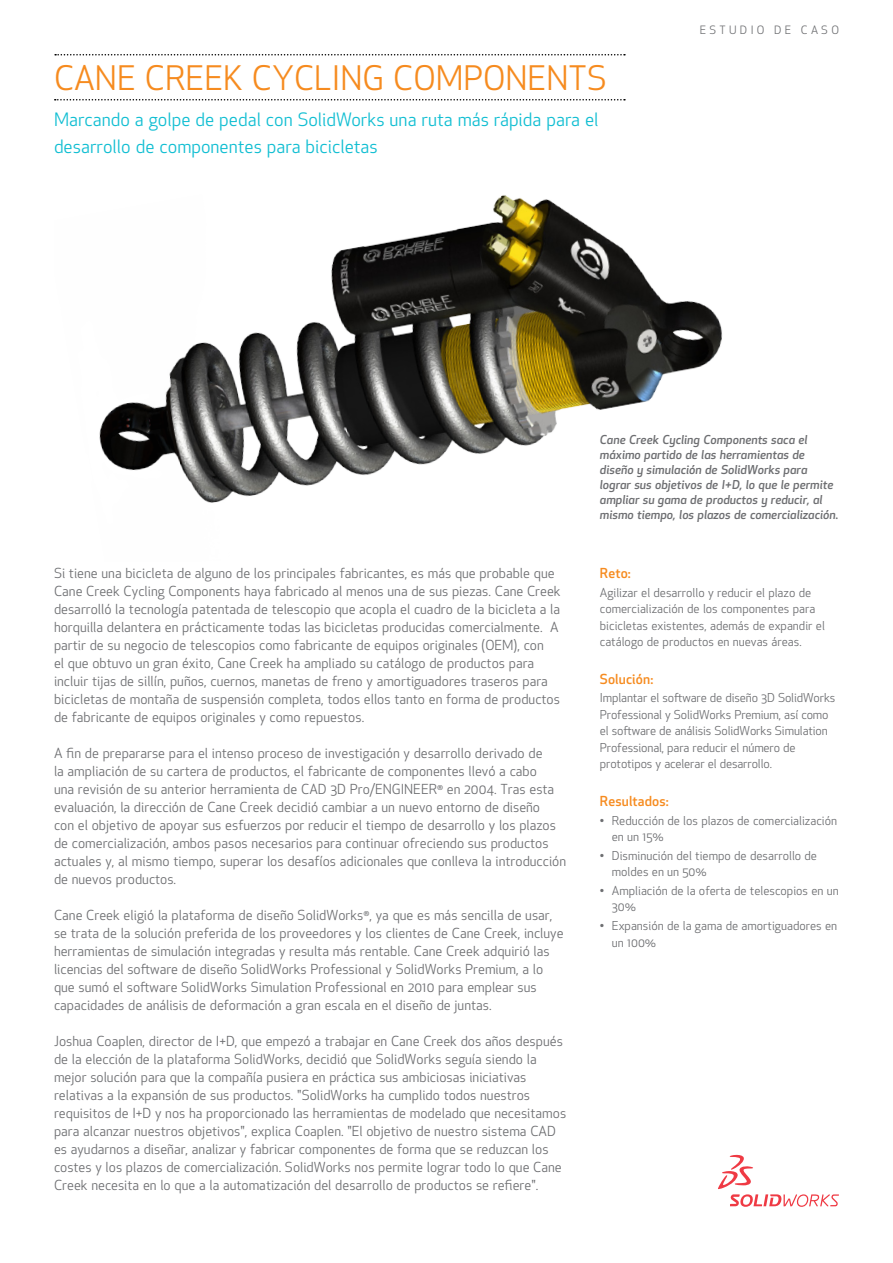
<style>
.page{position:relative;width:893px;height:1263px;background:#fff}
.page>*{position:absolute;margin:0;border:0;box-sizing:border-box;transform-origin:0 0}
.t1{font:33px "SW Apex New";color:#f68b1f}
.t2{font:18px/27px "SW Apex New";color:#10bed2}
.t3{font:13.5px/18px "SW Apex New";color:#6d6e71}
.t4{font:500 13.5px "SW Apex New";letter-spacing:.01em;color:#f68b1f}
.t5{font:12px/16.5px "SW Apex New";color:#6d6e71}
.t6{font:italic 500 12px/15px "SW Apex New";color:#6d6e71}
.t7{font:11.25px "SW Apex New";letter-spacing:.3em;color:#6d6e71}
</style>
<div class="page">
<svg style="left:55px;top:99px;width:570px;height:2px"></svg>
<svg style="left:55px;top:54px;width:570px;height:2px"></svg>
<img style="left:99px;top:195px;width:624px;height:308px">
<svg style="left:718px;top:1155px;width:121px;height:52px"></svg>
<h1 class="t1" style="left:54px;top:57px;width:41px">Cane</h1>
<h1 class="t1" style="left:145px;top:57px;width:204px">Creek Cycling</h1>
<h1 class="t1" style="left:393px;top:57px;width:43px">Components</h1>
<h2 class="t2" style="left:54px;top:106px;width:546px">Marcando a golpe de pedal con SolidWorks una ruta más rápida para el desarrollo de componentes para bicicletas</h2>
<p class="t7" style="left:700px;top:23px;width:141px">ESTUDIO DE CASO</p>
<p class="t3" style="left:54px;top:564px;width:508px">Si tiene una bicicleta de alguno de los principales fabricantes, es más que probable que Cane Creek Cycling Components haya fabricado al menos una de sus piezas. Cane Creek desarrolló la tecnología patentada de telescopio que acopla el cuadro de la bicicleta a la horquilla delantera en prácticamente todas las bicicletas producidas comercialmente. A partir de su negocio de telescopios como fabricante de equipos originales (OEM), con<br>el que obtuvo un gran éxito, Cane Creek ha ampliado su catálogo de productos para incluir tijas de sillín, puños, cuernos, manetas de freno y amortiguadores traseros para bicicletas de montaña de suspensión completa, todos ellos tanto en forma de productos de fabricante de equipos originales y como repuestos.</p>
<p class="t3" style="left:54px;top:744px;width:514px">A fin de prepararse para el intenso proceso de investigación y desarrollo derivado de<br>la ampliación de su cartera de productos, el fabricante de componentes llevó a cabo<br>una revisión de su anterior herramienta de CAD 3D Pro/ENGINEER<sup>®</sup> en 2004. Tras esta evaluación, la dirección de Cane Creek decidió cambiar a un nuevo entorno de diseño<br>con el objetivo de apoyar sus esfuerzos por reducir el tiempo de desarrollo y los plazos de comercialización, ambos pasos necesarios para continuar ofreciendo sus productos actuales y, al mismo tiempo, superar los desafíos adicionales que conlleva la introducción de nuevos productos.</p>
<p class="t3" style="left:54px;top:906px;width:511px">Cane Creek eligió la plataforma de diseño SolidWorks<sup>®</sup>, ya que es más sencilla de usar, se trata de la solución preferida de los proveedores y los clientes de Cane Creek, incluye herramientas de simulación integradas y resulta más rentable. Cane Creek adquirió las licencias del software de diseño SolidWorks Professional y SolidWorks Premium, a lo que sumó el software SolidWorks Simulation Professional en 2010 para emplear sus capacidades de análisis de deformación a gran escala en el diseño de juntas.</p>
<p class="t3" style="left:54px;top:1032px;width:514px">Joshua Coaplen, director de I+D, que empezó a trabajar en Cane Creek dos años después de la elección de la plataforma SolidWorks, decidió que SolidWorks seguía siendo la mejor solución para que la compañía pusiera en práctica sus ambiciosas iniciativas relativas a la expansión de sus productos. "SolidWorks ha cumplido todos nuestros requisitos de I+D y nos ha proporcionado las herramientas de modelado que necesitamos para alcanzar nuestros objetivos", explica Coaplen. "El objetivo de nuestro sistema CAD es ayudarnos a diseñar, analizar y fabricar componentes de forma que se reduzcan los costes y los plazos de comercialización. SolidWorks nos permite lograr todo lo que Cane Creek necesita en lo que a la automatización del desarrollo de productos se refiere".</p>
<p class="t6" style="left:600px;top:432px;width:240px">Cane Creek Cycling Components saca el máximo partido de las herramientas de diseño y simulación de SolidWorks para lograr sus objetivos de I+D, lo que le permite ampliar su gama de productos y reducir, al mismo tiempo, los plazos de comercialización.</p>
<p class="t4" style="left:600px;top:564px;width:32px">Reto:</p>
<p class="t5" style="left:600px;top:584px;width:227px">Agilizar el desarrollo y reducir el plazo de comercialización de los componentes para bicicletas existentes, además de expandir el catálogo de productos en nuevas áreas.</p>
<p class="t4" style="left:600px;top:670px;width:55px">Solución:</p>
<p class="t5" style="left:600px;top:690px;width:237px">Implantar el software de diseño 3D SolidWorks Professional y SolidWorks Premium, así como el software de análisis SolidWorks Simulation Professional, para reducir el número de prototipos y acelerar el desarrollo.</p>
<p class="t4" style="left:600px;top:792px;width:70px">Resultados:</p>
<p class="t5" style="left:612px;top:812px;width:227px;text-indent:-12px">• Reducción de los plazos de comercialización en un 15%</p>
<p class="t5" style="left:612px;top:847px;width:207px;text-indent:-12px">• Disminución del tiempo de desarrollo de moldes en un 50%</p>
<p class="t5" style="left:612px;top:882px;width:228px;text-indent:-12px">• Ampliación de la oferta de telescopios en un<br>30%</p>
<p class="t5" style="left:612px;top:917px;width:227px;text-indent:-12px">• Expansión de la gama de amortiguadores en un 100%</p>
</div>
